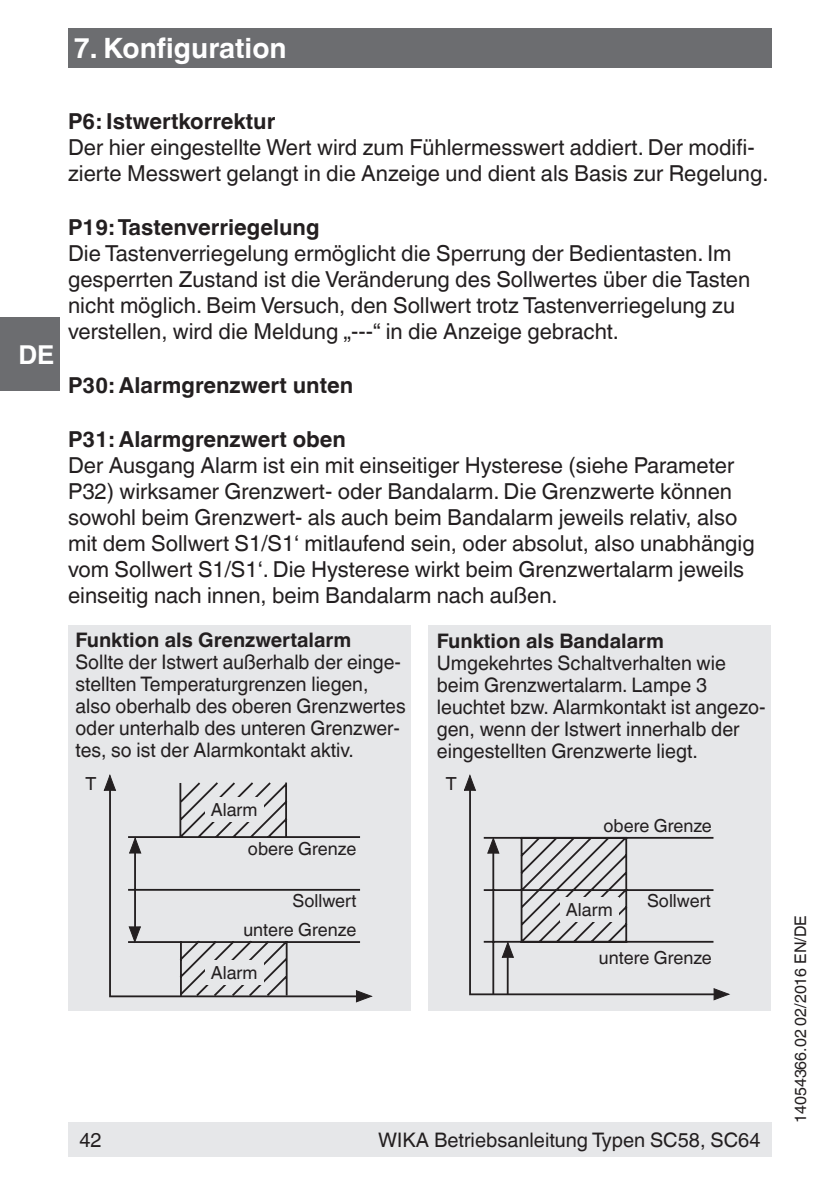
<style>
.page{position:relative;width:840px;height:1191px;background:#fff}
.page>*{position:absolute;margin:0;border:0;box-sizing:border-box;transform-origin:0 0}
.t1{font:700 28px "Helvetica World";color:#fff}
.t2{font:700 26px "Helvetica World";color:#fff}
.t3{font:22px/26px "Helvetica World";color:#231f20}
.t4{font:700 22px "Helvetica World";color:#231f20}
.t5{font:20px/22px "Helvetica World";color:#231f20}
.t6{font:700 20px "Helvetica World";color:#231f20}
.t7{font:18px "Helvetica World";color:#231f20}
.t8{font:16px "Helvetica World";color:#231f20}
</style>
<div class="page">
<div style="left:68px;top:1123px;width:703px;height:34px;background:#e6e7e9"></div>
<div style="left:68px;top:28px;width:703px;height:40px;background:#6c6d70"></div>
<div style="left:0;top:317px;width:60px;height:74px;background:#6c6d70"></div>
<div style="left:68px;top:625px;width:342px;height:385px;background:#e6e7e9"></div>
<div style="left:428px;top:625px;width:342px;height:385px;background:#e6e7e9"></div>
<svg style="left:108px;top:790px;width:18px;height:208px"></svg>
<svg style="left:104px;top:775px;width:12px;height:15px"></svg>
<svg style="left:356px;top:992px;width:15px;height:10px"></svg>
<svg style="left:126px;top:782px;width:235px;height:216px"></svg>
<svg style="left:468px;top:788px;width:13px;height:208px"></svg>
<svg style="left:464px;top:775px;width:11px;height:15px"></svg>
<svg style="left:481px;top:836px;width:247px;height:164px"></svg>
<div style="left:560px;top:897px;width:58px;height:24px;background:#e6e7e9"></div>
<div style="left:205px;top:797px;width:58px;height:24px;background:#e6e7e9"></div>
<div style="left:205px;top:960px;width:58px;height:24px;background:#e6e7e9"></div>
<p class="t1" style="left:74px;top:32px;width:214px">7. Konfiguration</p>
<p class="t2" style="left:18px;top:339px;width:38px">DE</p>
<p class="t4" style="left:68px;top:109px;width:209px">P6: Istwertkorrektur</p>
<p class="t3" style="left:68px;top:135px;width:701px">Der hier eingestellte Wert wird zum Fühlermesswert addiert. Der modifi&shy;zierte Messwert gelangt in die Anzeige und dient als Basis zur Regelung.</p>
<p class="t4" style="left:68px;top:215px;width:253px">P19: Tastenverriegelung</p>
<p class="t3" style="left:68px;top:241px;width:683px">Die Tastenverriegelung ermöglicht die Sperrung der Bedientasten. Im gesperrten Zustand ist die Veränderung des Sollwertes über die Tasten nicht möglich. Beim Versuch, den Sollwert trotz Tastenverriegelung zu verstellen, wird die Meldung „---“ in die Anzeige gebracht.</p>
<p class="t4" style="left:68px;top:373px;width:286px">P30: Alarmgrenzwert unten</p>
<p class="t4" style="left:68px;top:427px;width:279px">P31: Alarmgrenzwert oben</p>
<p class="t3" style="left:68px;top:453px;width:687px">Der Ausgang Alarm ist ein mit einseitiger Hysterese (siehe Parameter P32) wirksamer Grenzwert- oder Bandalarm. Die Grenzwerte können sowohl beim Grenzwert- als auch beim Bandalarm jeweils relativ, also mit dem Sollwert S1/S1‘ mitlaufend sein, oder absolut, also unabhängig vom Sollwert S1/S1‘. Die Hysterese wirkt beim Grenzwertalarm jeweils einseitig nach innen, beim Bandalarm nach außen.</p>
<p class="t6" style="left:75px;top:628px;width:277px">Funktion als Grenzwertalarm</p>
<p class="t5" style="left:75px;top:651px;width:331px">Sollte der Istwert außerhalb der einge&shy;stellten Temperaturgrenzen liegen, also oberhalb des oberen Grenzwertes oder unterhalb des unteren Grenzwer&shy;tes, so ist der Alarmkontakt aktiv.</p>
<p class="t7" style="left:85px;top:773px;width:12px">T</p>
<p class="t7" style="left:211px;top:799px;width:48px">Alarm</p>
<p class="t7" style="left:248px;top:838px;width:110px">obere Grenze</p>
<p class="t7" style="left:292px;top:890px;width:65px">Sollwert</p>
<p class="t7" style="left:243px;top:919px;width:114px">untere Grenze</p>
<p class="t7" style="left:211px;top:962px;width:48px">Alarm</p>
<p class="t6" style="left:436px;top:629px;width:228px">Funktion als Bandalarm</p>
<p class="t5" style="left:436px;top:652px;width:330px">Umgekehrtes Schaltverhalten wie beim Grenzwertalarm. Lampe 3 leuchtet bzw. Alarmkontakt ist angezo&shy;gen, wenn der Istwert innerhalb der eingestellten Grenzwerte liegt.</p>
<p class="t7" style="left:445px;top:773px;width:12px">T</p>
<p class="t7" style="left:603px;top:815px;width:110px">obere Grenze</p>
<p class="t7" style="left:565px;top:899px;width:48px">Alarm</p>
<p class="t7" style="left:646px;top:890px;width:65px">Sollwert</p>
<p class="t7" style="left:598px;top:947px;width:114px">untere Grenze</p>
<p class="t5" style="left:79px;top:1129px;width:24px">42</p>
<p class="t5" style="left:378px;top:1129px;width:383px">WIKA Betriebsanleitung Typen SC58, SC64</p>
<p class="t8" style="left:790px;top:1123px;width:209px;rotate:-90deg">14054366.02 02/2016 EN/DE</p>
</div>
